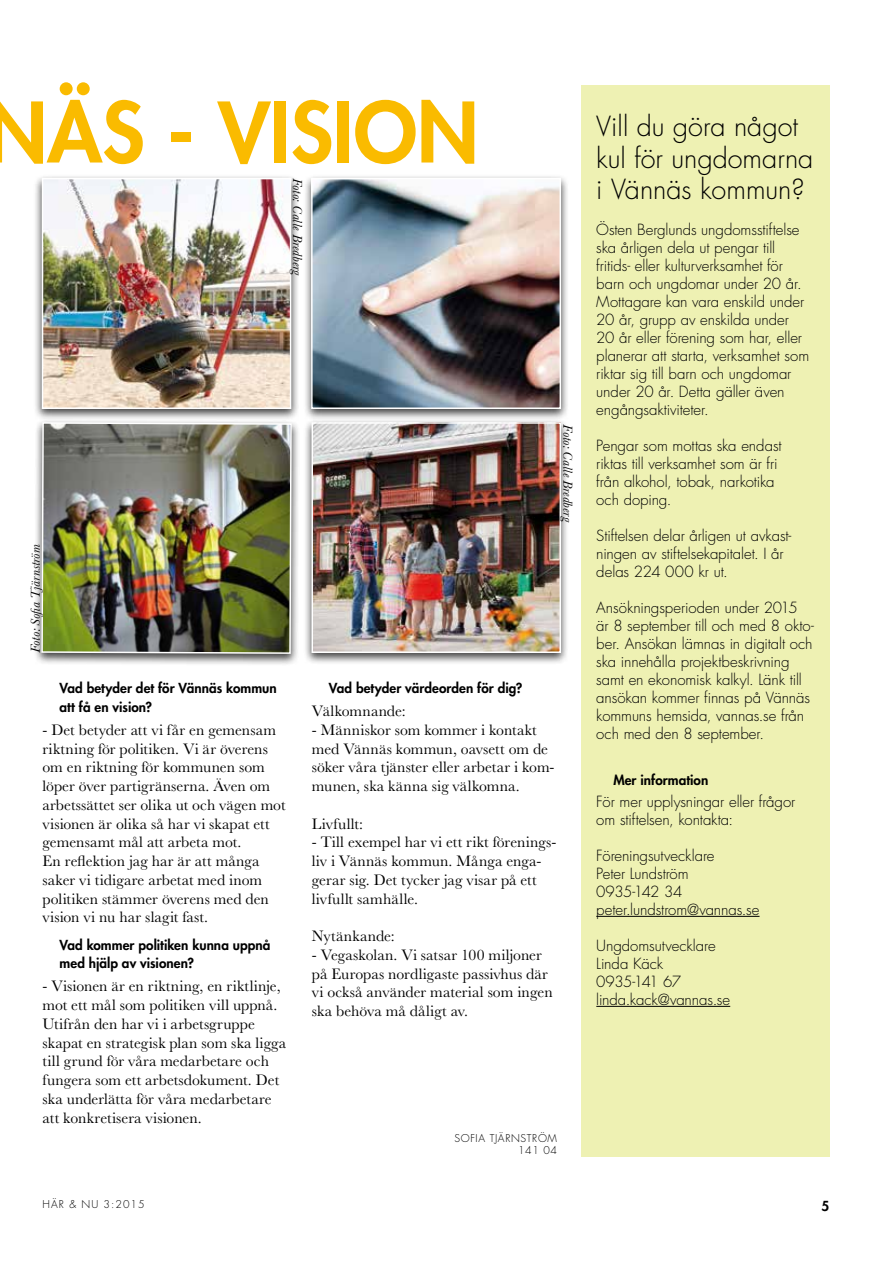
<style>
.page{position:relative;width:893px;height:1263px;background:#fff}
.page>*{position:absolute;margin:0;border:0;box-sizing:border-box;transform-origin:0 0}
.t1{font:800 81px "Futura Std";color:#fabb00}
.t2{font:300 27px/31.5px "Futura Std";color:#000}
.t3{font:15.75px/18.8px "Baskerville MT Std";letter-spacing:.005em;color:#000}
.t4{font:15.75px "Baskerville MT Std";letter-spacing:.025em;color:#000}
.t5{font:300 15px/18px "Futura Std";letter-spacing:-.005em;color:#000}
.t6{font:800 13.5px/18.8px "Futura Std";color:#000}
.t7{font:italic 13.5px "Baskerville MT Std";color:#000}
.t8{font:300 10.5px/12px "Futura Std";letter-spacing:.06em;color:#000;text-align:right}
.t9{font:300 10.5px "Futura Std";letter-spacing:.1em;color:#000}
</style>
<div class="page">
<div style="left:581px;top:85px;width:248px;height:1072px;background:#eef1b3"></div>
<div style="left:33px;top:418px;width:267px;height:248px;background:#000;opacity:.75"></div>
<img style="left:41px;top:421px;width:251px;height:234px">
<hr style="left:596px;top:916px;width:163px;height:1px;background:#000">
<hr style="left:596px;top:1006px;width:134px;height:1px;background:#000">
<div style="left:34px;top:174px;width:265px;height:247px;background:#000;opacity:.75"></div>
<img style="left:45px;top:181px;width:243px;height:225px">
<div style="left:42px;top:178px;width:249px;height:231px;border:2px solid #fff"></div>
<div style="left:303px;top:174px;width:266px;height:247px;background:#000;opacity:.75"></div>
<img style="left:314px;top:181px;width:244px;height:225px">
<div style="left:311px;top:178px;width:250px;height:231px;border:2px solid #fff"></div>
<div style="left:303px;top:418px;width:266px;height:247px;background:#000;opacity:.75"></div>
<img style="left:314px;top:425px;width:244px;height:225px">
<div style="left:311px;top:422px;width:250px;height:231px;border:2px solid #fff"></div>
<h1 class="t1" style="left:-14px;top:81px;width:494px">näs - vision</h1>
<p class="t7" style="left:305px;top:178px;width:100px;rotate:90deg">Foto: Calle Bredberg</p>
<p class="t7" style="left:28px;top:653px;width:110px;rotate:-90deg">Foto: Sofia Tjärnström</p>
<p class="t6" style="left:60px;top:679px;width:219px">Vad betyder det för Vännäs kommun att få en vision?</p>
<p class="t3" style="left:43px;top:720px;width:245px">- Det betyder att vi får en gemensam riktning för politiken. Vi är överens om en riktning för kommunen som löper över partigränserna. Även om arbetssättet ser olika ut och vägen mot visionen är olika så har vi skapat ett gemensamt mål att arbeta mot.<br>En reflektion jag har är att många saker vi tidigare arbetat med inom politiken stämmer överens med den vision vi nu har slagit fast.</p>
<p class="t6" style="left:60px;top:935px;width:212px">Vad kommer politiken kunna uppnå med hjälp av visionen?</p>
<p class="t3" style="left:43px;top:977px;width:245px">- Visionen är en riktning, en riktlinje, mot ett mål som politiken vill uppnå.<br>Utifrån den har vi i arbetsgruppe skapat en strategisk plan som ska ligga till grund för våra medarbetare och fungera som ett arbetsdokument. Det ska underlätta för våra medarbetare att konkretisera visionen.</p>
<p class="t7" style="left:576px;top:424px;width:100px;rotate:90deg">Foto: Calle Bredberg</p>
<p class="t6" style="left:329px;top:679px;width:195px">Vad betyder värdeorden för dig?</p>
<p class="t3" style="left:312px;top:701px;width:95px">Välkomnande:</p>
<p class="t3" style="left:312px;top:720px;width:244px">- Människor som kommer i kontakt med Vännäs kommun, oavsett om de söker våra tjänster eller arbetar i kom&shy;munen, ska känna sig välkomna.</p>
<p class="t4" style="left:312px;top:814px;width:53px">Livfullt:</p>
<p class="t3" style="left:312px;top:833px;width:246px">- Till exempel har vi ett rikt förenings&shy;liv i Vännäs kommun. Många enga&shy;gerar sig. Det tycker jag visar på ett livfullt samhälle.</p>
<p class="t3" style="left:312px;top:926px;width:85px">Nytänkande:</p>
<p class="t3" style="left:312px;top:945px;width:242px">- Vegaskolan. Vi satsar 100 miljoner på Europas nordligaste passivhus där vi också använder material som ingen ska behöva må dåligt av.</p>
<p class="t8" style="left:454px;top:1132px;width:104px">Sofia Tjärnström<br>141 04</p>
<h2 class="t2" style="left:596px;top:111px;width:219px">Vill du göra något kul för ungdomarna i Vännäs kommun?</h2>
<p class="t5" style="left:596px;top:221px;width:215px">Östen Berglunds ungdomsstiftelse ska årligen dela ut pengar till fritids- eller kulturverksamhet för barn och ungdomar under 20 år.<br>Mottagare kan vara enskild under<br>20 år, grupp av enskilda under<br>20 år eller förening som har, eller planerar att starta, verksamhet som riktar sig till barn och ungdomar under 20 år. Detta gäller även engångsaktiviteter.</p>
<p class="t5" style="left:596px;top:437px;width:187px">Pengar som mottas ska endast riktas till verksamhet som är fri från alkohol, tobak, narkotika och doping.</p>
<p class="t5" style="left:596px;top:527px;width:197px">Stiftelsen delar årligen ut avkast&shy;ningen av stiftelsekapitalet. I år delas 224 000 kr ut.</p>
<p class="t5" style="left:596px;top:599px;width:219px">Ansökningsperioden under 2015<br>är 8 september till och med 8 okto&shy;ber. Ansökan lämnas in digitalt och ska innehålla projektbeskrivning samt en ekonomisk kalkyl. Länk till ansökan kommer finnas på Vännäs kommuns hemsida, vannas.se från och med den 8 september.</p>
<p class="t6" style="left:613px;top:770px;width:97px">Mer information</p>
<p class="t5" style="left:596px;top:793px;width:201px">För mer upplysningar eller frågor om stiftelsen, kontakta:</p>
<p class="t5" style="left:596px;top:847px;width:165px">Föreningsutvecklare<br>Peter Lundström<br>0935-142 34 peter.lundstrom@vannas.se</p>
<p class="t5" style="left:596px;top:937px;width:135px">Ungdomsutvecklare<br>Linda Käck<br>0935-141 67 linda.kack@vannas.se</p>
<p class="t9" style="left:43px;top:1198px;width:104px">HÄR &amp; NU 3:2015</p>
<p class="t6" style="left:821px;top:1196px;width:9px">5</p>
</div>
